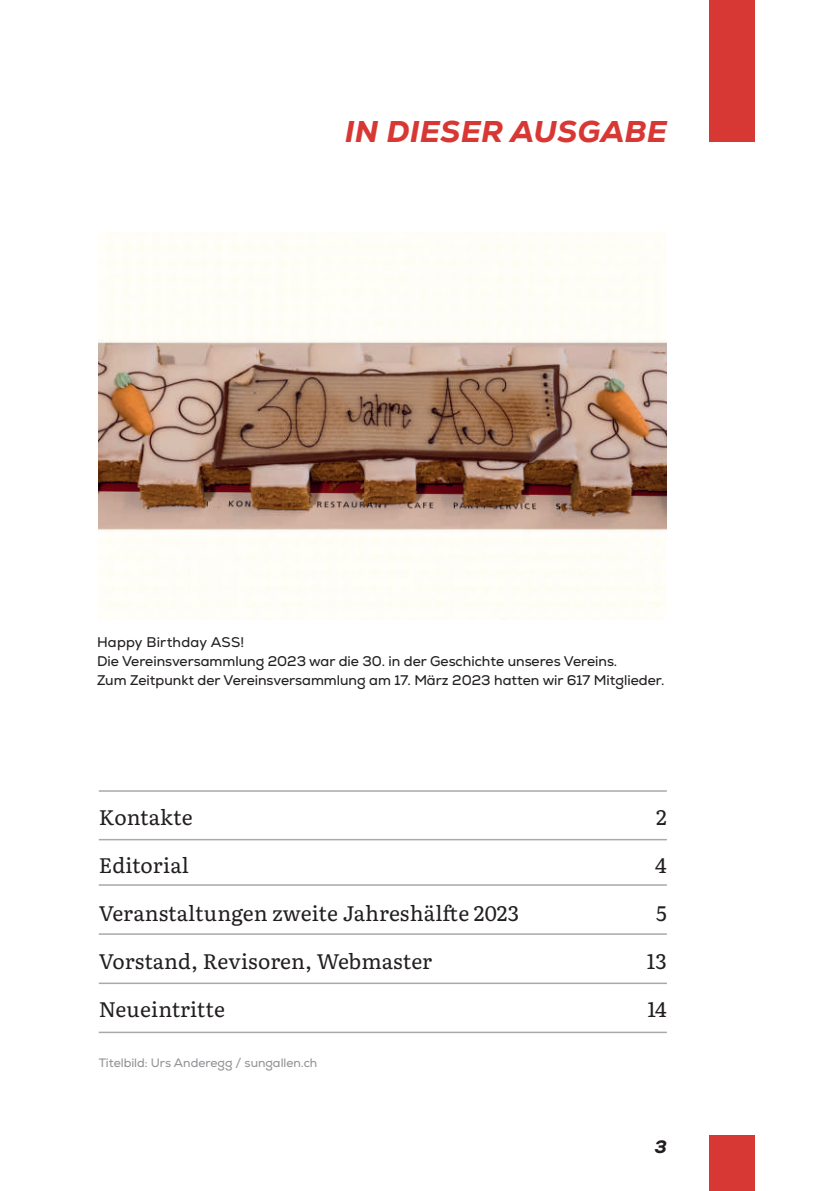
<style>
.page{position:relative;width:840px;height:1191px;background:#fff}
.page>*{position:absolute;margin:0;border:0;box-sizing:border-box;transform-origin:0 0}
.t1{font:italic 800 30px "Nexa";letter-spacing:.015em;color:#d83833}
.t2{font:21px "Literata TT Text";color:#231f20}
.t3{font:italic 800 18px "Nexa";color:#231f20}
.t4{font:14px/19px "Nexa";color:#231f20}
.t5{font:12.2px "Nexa";color:#939598}
</style>
<div class="page">
<img style="left:99px;top:232px;width:567px;height:387px">
<div style="left:709px;top:0;width:45px;height:142px;background:#d83833"></div>
<div style="left:709px;top:1135px;width:45px;height:56px;background:#d83833"></div>
<hr style="left:99px;top:790px;width:567px;height:1px;background:#a8a9ad">
<hr style="left:99px;top:839px;width:567px;height:1px;background:#a8a9ad">
<hr style="left:99px;top:884px;width:567px;height:1px;background:#a8a9ad">
<hr style="left:99px;top:933px;width:567px;height:1px;background:#a8a9ad">
<hr style="left:99px;top:982px;width:567px;height:2px;background:#a8a9ad">
<hr style="left:99px;top:1031px;width:567px;height:2px;background:#a8a9ad">
<h1 class="t1" style="left:345px;top:112px;width:323px">IN DIESER AUSGABE</h1>
<p class="t4" style="left:97px;top:633px;width:568px">Happy Birthday ASS!<br>Die Vereinsversammlung 2023 war die 30. in der Geschichte unseres Vereins.<br>Zum Zeitpunkt der Vereinsversammlung am 17. März 2023 hatten wir 617 Mitglieder.</p>
<h2 class="t2" style="left:99px;top:801px;width:95px">Kontakte</h2>
<h2 class="t2" style="left:655px;top:801px;width:12px">2</h2>
<h2 class="t2" style="left:99px;top:849px;width:92px">Editorial</h2>
<h2 class="t2" style="left:655px;top:849px;width:13px">4</h2>
<h2 class="t2" style="left:99px;top:897px;width:421px">Veranstaltungen zweite Jahreshälfte 2023</h2>
<h2 class="t2" style="left:655px;top:897px;width:12px">5</h2>
<h2 class="t2" style="left:99px;top:945px;width:335px">Vorstand, Revisoren, Webmaster</h2>
<h2 class="t2" style="left:646px;top:945px;width:22px">13</h2>
<h2 class="t2" style="left:99px;top:993px;width:128px">Neueintritte</h2>
<h2 class="t2" style="left:647px;top:993px;width:21px">14</h2>
<p class="t5" style="left:99px;top:1055px;width:220px">Titelbild: Urs Anderegg / sungallen.ch</p>
<p class="t3" style="left:654px;top:1135px;width:14px">3</p>
</div>
